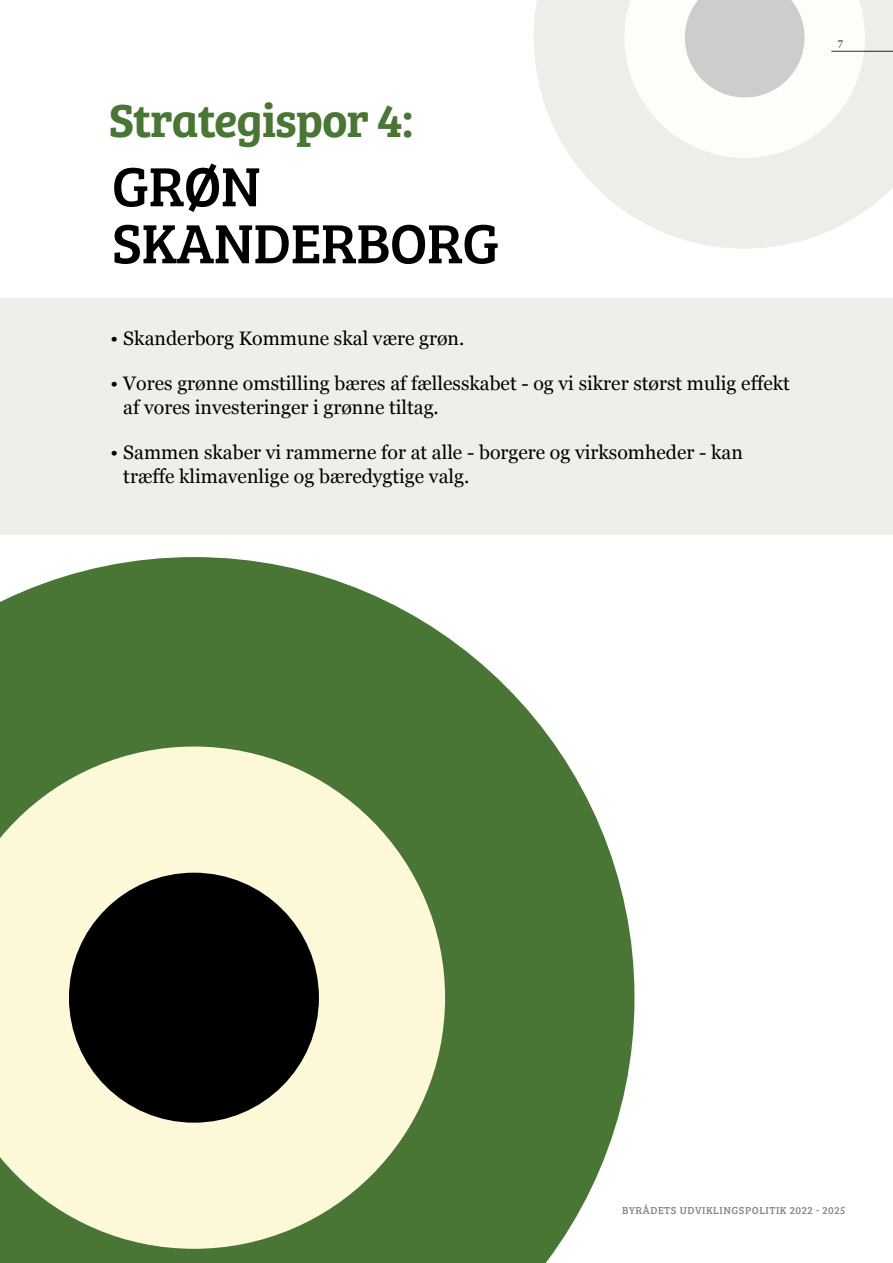
<style>
.page{position:relative;width:893px;height:1263px;background:#fff}
.page>*{position:absolute;margin:0;border:0;box-sizing:border-box;transform-origin:0 0}
.Overskrifter_sider_s{font:57px/57px "Bree Serif";letter-spacing:-.02em;color:#000}
.strategispor{font:48px "Bree Serif Sb";letter-spacing:-.02em;color:#4a7635}
.t1{font:19.5px/24px "Georgia";color:#000}
.t2{font:10.5px "Bree Serif";letter-spacing:.05em;color:#878787}
.t3{font:10.5px "Georgia";color:#000}
</style>
<div class="page">
<div style="left:0;top:298px;width:893px;height:236px;background:#edefe8"></div>
<svg style="left:534px;top:0;width:359px;height:249px;fill:#ecefe7"></svg>
<svg style="left:624px;top:0;width:241px;height:158px"></svg>
<svg style="left:0;top:557px;width:634px;height:706px;fill:#4a7635"></svg>
<svg style="left:0;top:746px;width:445px;height:503px;background:#d5dcb4"></svg>
<div style="left:69px;top:873px;width:250px;height:250px;background:#000;border-radius:50%"></div>
<h1 class="strategispor" style="left:108px;top:83px;width:307px">Strategispor 4:</h1>
<p class="Overskrifter_sider_s" style="left:112px;top:154px;width:389px">GRØN<br>SKANDERBORG</p>
<p class="t1" style="left:111px;top:325px;width:355px">• Skanderborg Kommune skal være grøn.</p>
<p class="t1" style="left:123px;top:370px;width:668px;text-indent:-13px">• Vores grønne omstilling bæres af fællesskabet - og vi sikrer størst mulig effekt af vores investeringer i grønne tiltag.</p>
<p class="t1" style="left:123px;top:439px;width:621px;text-indent:-13px">• Sammen skaber vi rammerne for at alle - borgere og virksomheder - kan træffe klimavenlige og bæredygtige valg.</p>
<p class="t3" style="left:838px;top:34px;width:7px">7</p>
<p class="t2" style="left:622px;top:1202px;width:225px">BYRÅDETS UDVIKLINGSPOLITIK 2022 - 2025</p>
</div>
